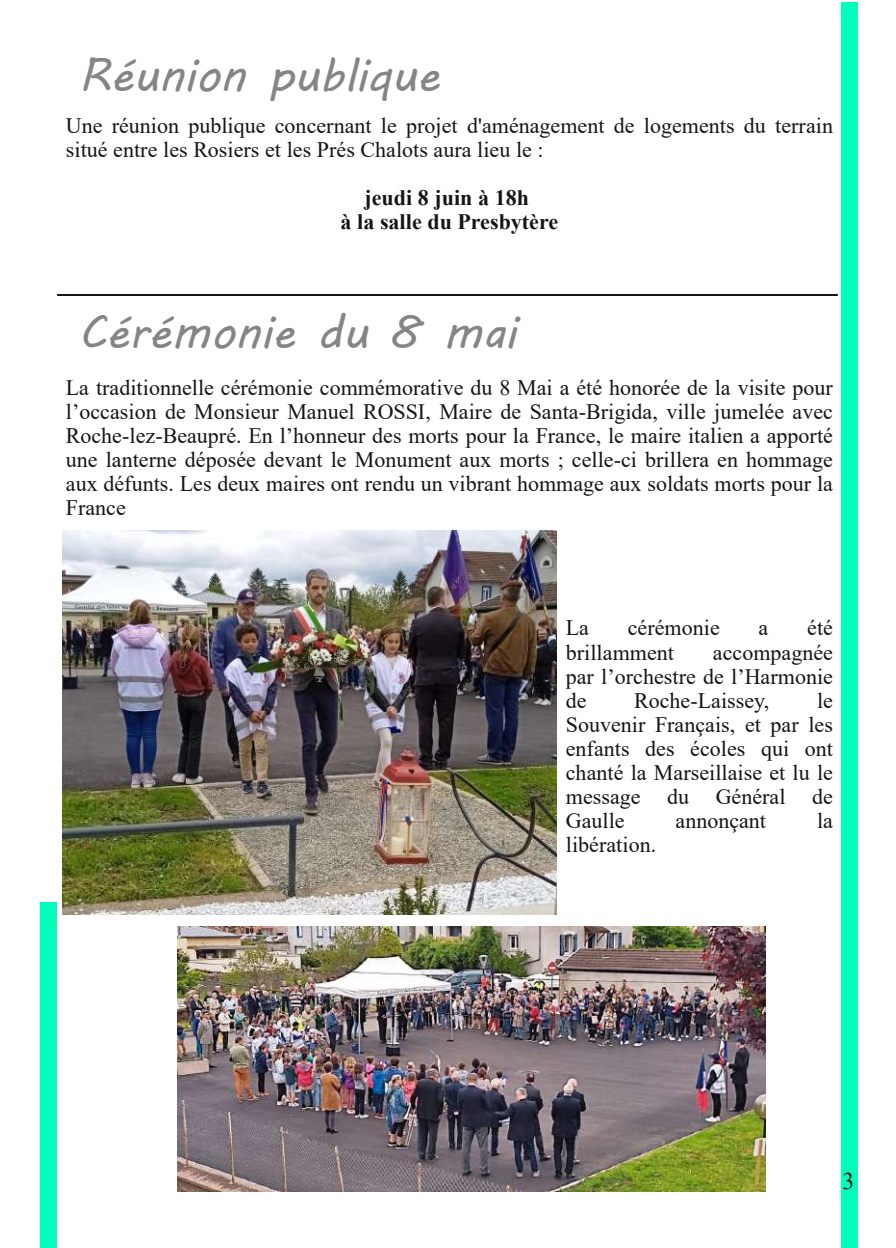
<style>
.page{position:relative;width:896px;height:1248px;background:#fff}
.page>*{position:absolute;margin:0;border:0;box-sizing:border-box;transform-origin:0 0}
.t1{font:46px "MV Boli";color:#858585}
.t2{font:24px "Times New Roman";color:#171513}
.t3{font:22px/24px "Times New Roman";color:#171513;text-align:justify}
.t4{font:700 22px/24px "Times New Roman";color:#171513;text-align:center}
</style>
<div class="page">
<hr style="left:57px;top:294px;width:781px;height:2px;background:#141414">
<div style="left:41px;top:902px;width:16px;height:345px;background:#0fb"></div>
<div style="left:841px;top:2px;width:16px;height:1245px;background:#0fb"></div>
<img style="left:178px;top:926px;width:587px;height:264px">
<img style="left:62px;top:530px;width:495px;height:384px">
<h1 class="t1" style="left:79px;top:39px;width:362px">Réunion publique</h1>
<p class="t3" style="left:66px;top:114px;width:768px">Une réunion publique concernant le projet d'aménagement de logements du terrain situé entre les Rosiers et les Prés Chalots aura lieu le :</p>
<p class="t4" style="left:341px;top:186px;width:219px">jeudi 8 juin à 18h<br>à la salle du Presbytère</p>
<h1 class="t1" style="left:79px;top:296px;width:439px">Cérémonie du 8 mai</h1>
<p class="t3" style="left:66px;top:376px;width:768px">La traditionnelle cérémonie commémorative du 8 Mai a été honorée de la visite pour l’occasion de Monsieur Manuel ROSSI, Maire de Santa-Brigida, ville jumelée avec Roche-lez-Beaupré. En l’honneur des morts pour la France, le maire italien a apporté une lanterne déposée devant le Monument aux morts ; celle-ci brillera en hommage aux défunts. Les deux maires ont rendu un vibrant hommage aux soldats morts pour la France</p>
<p class="t3" style="left:566px;top:616px;width:25px">La</p>
<p class="t3" style="left:628px;top:616px;width:93px">cérémonie</p>
<p class="t3" style="left:758px;top:616px;width:11px">a</p>
<p class="t3" style="left:807px;top:616px;width:27px">été</p>
<p class="t3" style="left:566px;top:640px;width:110px">brillamment</p>
<p class="t3" style="left:566px;top:640px;width:269px;text-indent:147px">accompagnée par l’orchestre de l’Harmonie de</p>
<p class="t3" style="left:566px;top:688px;width:269px;text-indent:251px">le Souvenir Français, et par les enfants des écoles qui ont chanté la Marseillaise et lu le message du Général de Gaulle</p>
<p class="t3" style="left:634px;top:688px;width:137px">Roche-Laissey,</p>
<p class="t3" style="left:675px;top:808px;width:92px">annonçant</p>
<p class="t3" style="left:817px;top:808px;width:17px">la</p>
<p class="t3" style="left:566px;top:832px;width:92px">libération.</p>
<p class="t2" style="left:842px;top:1167px;width:13px">3</p>
</div>
